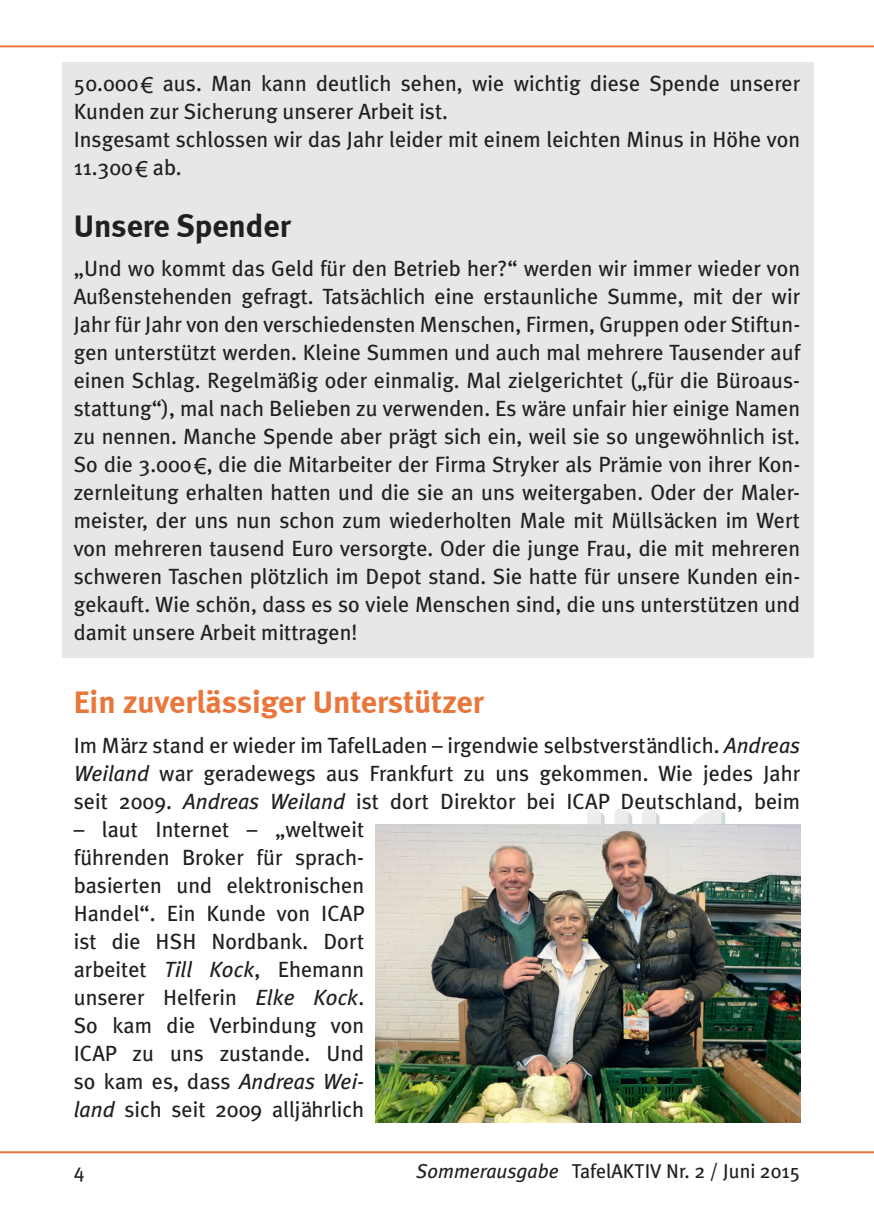
<style>
.page{position:relative;width:874px;height:1225px;background:#fff}
.page>*{position:absolute;margin:0;border:0;box-sizing:border-box;transform-origin:0 0}
.t1{font:700 32px "Meta";color:#e9773c}
.t2{font:700 32px "Meta";color:#231f20}
.t3{font:22px/28px "Meta Plus";color:#231f20;text-align:justify}
.t4{font:20px "Meta Plus";color:#231f20}
.s1{font-family:"Arial"}
.s2{font-style:italic}
</style>
<div class="page">
<hr style="left:0;top:1151px;width:873px;height:2px;background:#e9773c">
<hr style="left:0;top:45px;width:873px;height:2px;background:#e9773c">
<svg style="left:587px;top:808px;width:73px;height:16px"></svg>
<svg style="left:693px;top:808px;width:32px;height:16px"></svg>
<div style="left:62px;top:62px;width:751px;height:596px;background:#e6e7e9"></div>
<img style="left:375px;top:824px;width:424px;height:299px">
<p class="t3" style="left:74px;top:69px;width:727px;text-align:left">50.000<span class="s1">€</span> aus. Man kann deutlich sehen, wie wichtig diese Spende unserer Kunden zur Sicherung unserer Arbeit ist.<br>Insgesamt schlossen wir das Jahr leider mit einem leichten Minus in Höhe von 11.300<span class="s1">€</span> ab.</p>
<h1 class="t2" style="left:74px;top:207px;width:218px">Unsere Spender</h1>
<p class="t3" style="left:74px;top:254px;width:727px">„Und wo kommt das Geld für den Betrieb her?“ werden wir immer wieder von Außenstehenden gefragt. Tatsächlich eine erstaunliche Summe, mit der wir Jahr für Jahr von den verschiedensten Menschen, Firmen, Gruppen oder Stiftun&shy;gen unterstützt werden. Kleine Summen und auch mal mehrere Tausender auf einen Schlag. Regelmäßig oder einmalig. Mal zielgerichtet („für die Büroaus&shy;stattung“), mal nach Belieben zu verwenden. Es wäre unfair hier einige Namen zu nennen. Manche Spende aber prägt sich ein, weil sie so ungewöhnlich ist.<br>So die 3.000<span class="s1">€</span>, die die Mitarbeiter der Firma Stryker als Prämie von ihrer Kon&shy;zernleitung erhalten hatten und die sie an uns weitergaben. Oder der Maler&shy;meister, der uns nun schon zum wiederholten Male mit Müllsäcken im Wert von mehreren tausend Euro versorgte. Oder die junge Frau, die mit mehreren schweren Taschen plötzlich im Depot stand. Sie hatte für unsere Kunden ein&shy;gekauft. Wie schön, dass es so viele Menschen sind, die uns unterstützen und damit unsere Arbeit mittragen!</p>
<h1 class="t1" style="left:74px;top:683px;width:411px">Ein zuverlässiger Unterstützer</h1>
<p class="t3" style="left:74px;top:731px;width:727px">Im März stand er wieder im TafelLaden – irgendwie selbstverständlich. <span class="s2">Andreas Weiland</span> war geradewegs aus Frankfurt zu uns gekommen. Wie jedes Jahr seit 2009. <span class="s2">Andreas Weiland</span> ist dort Direktor bei ICAP Deutschland, beim</p>
<p class="t3" style="left:74px;top:815px;width:292px">– laut Internet – „weltweit führenden Broker für sprach&shy;basierten und elektronischen Handel“. Ein Kunde von ICAP ist die HSH Nordbank. Dort arbeitet <span class="s2">Till Kock</span>, Ehemann unserer Helferin <span class="s2">Elke Kock</span>.<br>So kam die Verbindung von ICAP zu uns zustande. Und so kam es, dass <span class="s2">Andreas Wei&shy;land</span> sich seit 2009 alljährlich</p>
<p class="t4" style="left:74px;top:1159px;width:12px">4</p>
<p class="t4" style="left:416px;top:1159px;width:385px"><span class="s2">Sommerausgabe</span> TafelAKTIV Nr. 2 / Juni 2015</p>
</div>
